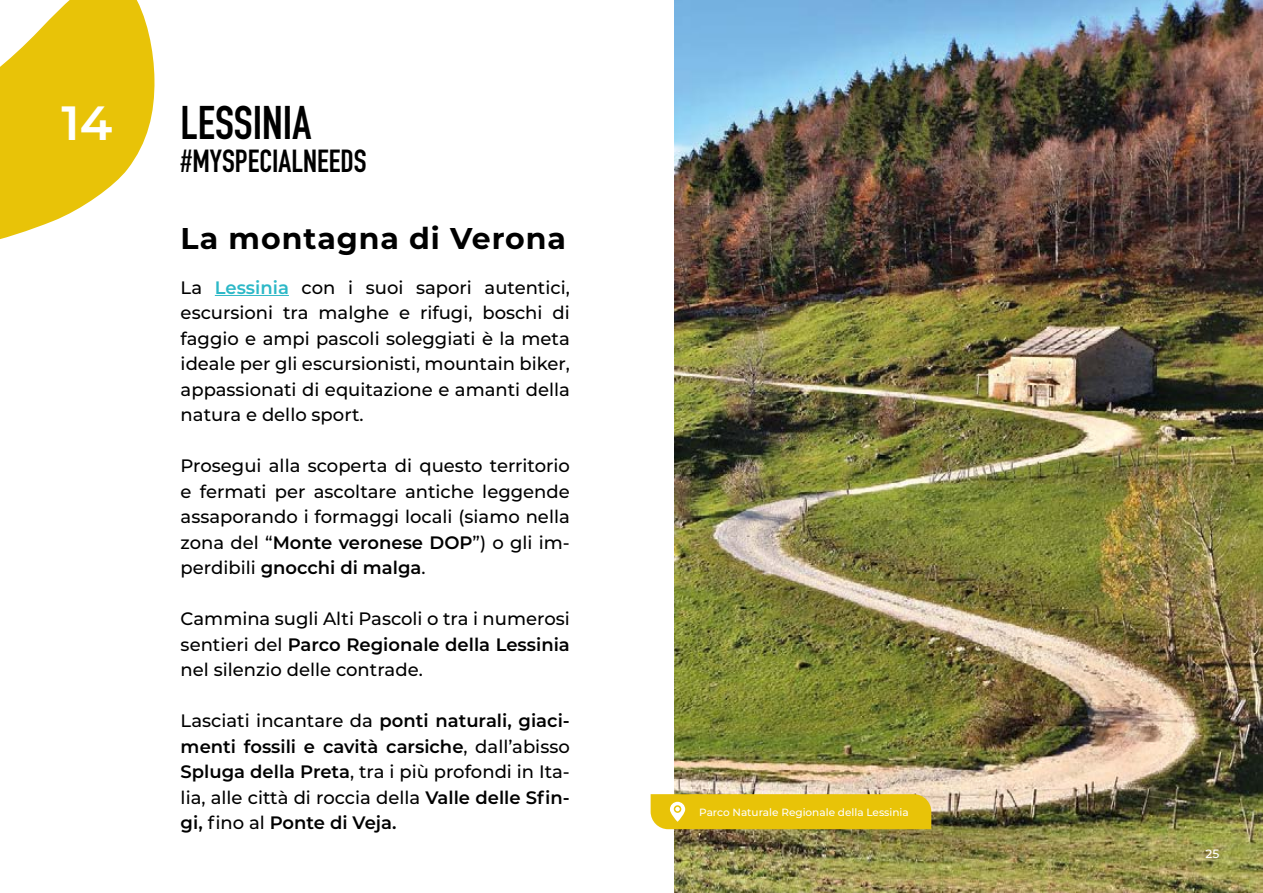
<style>
.page{position:relative;width:1263px;height:893px;background:#fff}
.page>*{position:absolute;margin:0;border:0;box-sizing:border-box;transform-origin:0 0}
.t1{font:600 48px "Montserrat";color:#fff}
.t2{font:700 46.5px "DIN Condensed";color:#000}
.t3{font:700 31.5px "DIN Condensed";color:#000}
.t4{font:700 30px "Montserrat";letter-spacing:.03em;color:#000}
.t5{font:500 18px/25.5px "Montserrat";color:#000;text-align:justify}
.t6{font:600 18px/25.5px "Montserrat";color:#000;text-align:justify}
.t7{font:500 12px "Montserrat";color:#fff}
.t8{font:500 10.5px "Montserrat";color:#fff}
.s1{font-weight:600;color:#2cb8c7}
.s2{font-weight:600}
.s3{font-weight:500}
</style>
<div class="page">
<svg style="left:0;top:0;width:155px;height:239px"></svg>
<hr style="left:215px;top:295px;width:74px;height:1px;background:#2cb8c7">
<img style="left:675px;top:0;width:588px;height:893px">
<div style="left:651px;top:794px;width:280px;height:35px;background:#e8c308"></div>
<h1 class="t1" style="left:62px;top:89px;width:52px">14</h1>
<h2 class="t2" style="left:181px;top:92px;width:132px">LESSINIA</h2>
<h3 class="t3" style="left:181px;top:140px;width:187px">#MYSPECIALNEEDS</h3>
<h3 class="t4" style="left:181px;top:217px;width:387px">La montagna di Verona</h3>
<p class="t5" style="left:181px;top:274px;width:391px">La <span class="s1">Lessinia</span> con i suoi sapori autentici, escursioni tra malghe e rifugi, boschi di faggio e ampi pascoli soleggiati è la meta ideale per gli escursionisti, mountain biker, appassionati di equitazione e amanti della natura e dello sport.</p>
<p class="t5" style="left:181px;top:452px;width:391px">Prosegui alla scoperta di questo territorio e fermati per ascoltare antiche leggende assaporando i formaggi locali (siamo nella zona del “<span class="s2">Monte veronese DOP</span>”) o gli im&shy;perdibili <span class="s2">gnocchi di malga</span>.</p>
<p class="t5" style="left:181px;top:605px;width:391px">Cammina sugli Alti Pascoli o tra i numerosi sentieri del <span class="s2">Parco Regionale della Lessinia </span>nel silenzio delle contrade.</p>
<p class="t6" style="left:181px;top:707px;width:391px"><span class="s3">Lasciati incantare da</span> ponti naturali, giaci&shy;menti fossili e cavità carsiche<span class="s3">, dall’abisso </span>Spluga della Preta<span class="s3">, tra i più profondi in Ita&shy;lia, alle città di roccia della</span> Valle delle Sfin&shy;gi, <span class="s3">fino al</span> Ponte di Veja.</p>
<p class="t8" style="left:699px;top:805px;width:211px">Parco Naturale Regionale della Lessinia</p>
<p class="t7" style="left:1205px;top:845px;width:15px">25</p>
</div>
